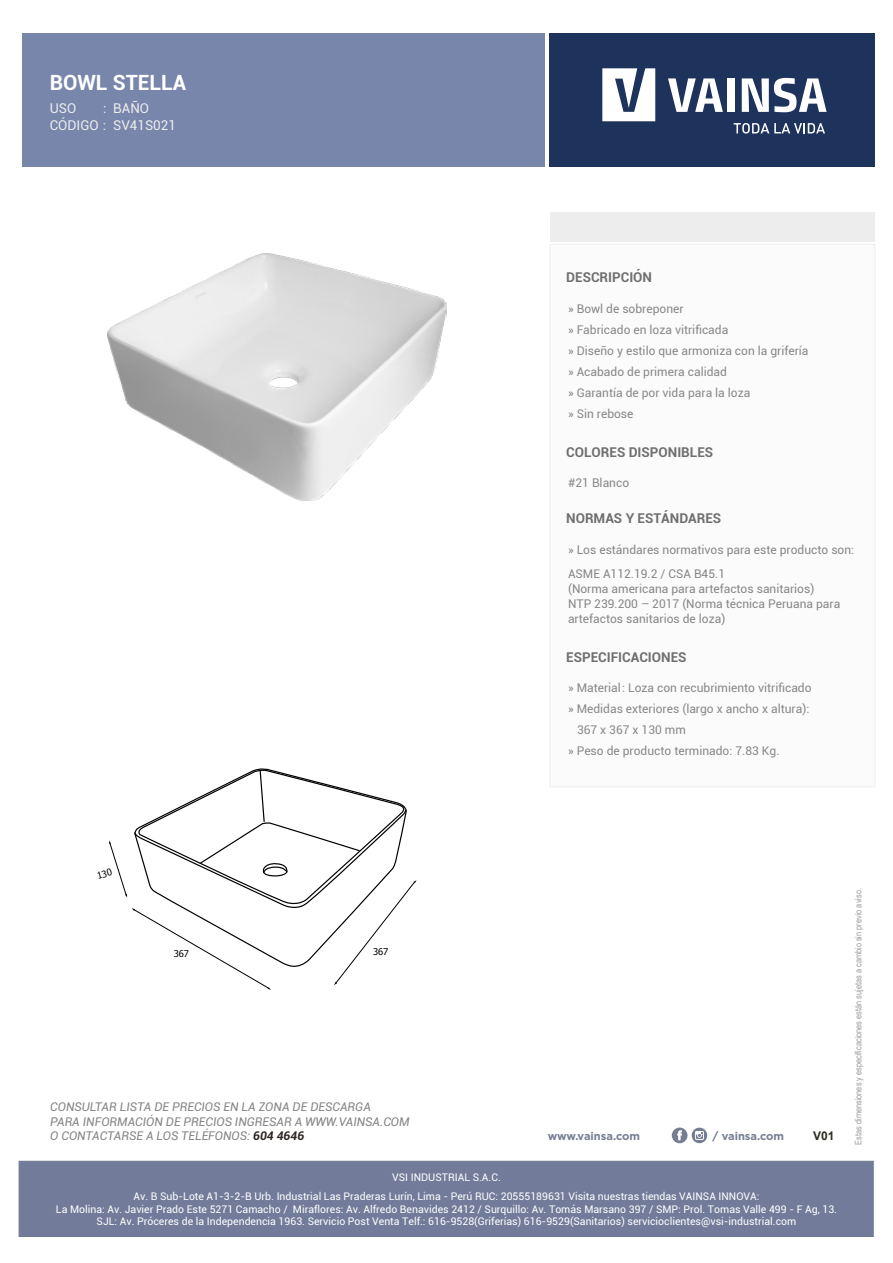
<style>
.page{position:relative;width:893px;height:1263px;background:#fff}
.page>*{position:absolute;margin:0;border:0;box-sizing:border-box;transform-origin:0 0}
.t1{font:700 21px "Roboto";color:#fff}
.t2{font:700 13.5px "Roboto";color:#706f6f}
.t3{font:13.5px/16.5px "Roboto";color:#ececec}
.t4{font:12px/21px "Roboto";color:#888887}
.t5{font:12px/15px "Roboto";color:#878786}
.t6{font:italic 12px/14.4px "Roboto";color:#848483}
.t7{font:700 12px "Arial";color:#2e2d22}
.t8{font:700 11.1px "Gotham";color:#757e93}
.t9{font:10.5px/18.8px "Roboto";color:#fff;text-align:center}
.t10{font:9.3px "Tahoma";color:#000}
.t11{font:9px "Arial Narrow";color:#999ca0}
.s1{font-weight:700;color:#2d2725}
</style>
<div class="page">
<div style="left:22px;top:34px;width:522px;height:133px;background:#7886ac"></div>
<div style="left:550px;top:213px;width:325px;height:29px;background:#ededed"></div>
<div style="left:550px;top:244px;width:325px;height:543px;background:#fbfbfc"></div>
<div style="left:549px;top:34px;width:326px;height:133px;background:#1e335c"></div>
<svg style="left:602px;top:68px;width:54px;height:53px"></svg>
<svg style="left:668px;top:78px;width:55px;height:34px"></svg>
<div style="left:727px;top:78px;width:8px;height:34px;background:#fff"></div>
<svg style="left:742px;top:78px;width:85px;height:34px"></svg>
<svg style="left:734px;top:123px;width:91px;height:11px"></svg>
<svg style="left:672px;top:1127px;width:35px;height:16px"></svg>
<div style="left:19px;top:1161px;width:854px;height:75px;background:#727c9a"></div>
<img style="left:107px;top:254px;width:339px;height:246px">
<svg style="left:109px;top:769px;width:308px;height:221px"></svg>
<h1 class="t1" style="left:50px;top:68px;width:138px">BOWL STELLA</h1>
<p class="t3" style="left:50px;top:100px;width:128px;text-indent:53px">: BAÑO<br>CÓDIGO : SV41S021</p>
<p class="t3" style="left:50px;top:100px;width:28px">USO</p>
<p class="t2" style="left:566px;top:268px;width:87px">DESCRIPCIÓN</p>
<p class="t4" style="left:568px;top:298px;width:242px">» Bowl de sobreponer<br>» Fabricado en loza vitrificada<br>» Diseño y estilo que armoniza con la grifería » Acabado de primera calidad<br>» Garantía de por vida para la loza<br>» Sin rebose</p>
<p class="t2" style="left:566px;top:442px;width:149px">COLORES DISPONIBLES</p>
<p class="t4" style="left:568px;top:472px;width:63px">#21 Blanco</p>
<p class="t2" style="left:566px;top:509px;width:157px">NORMAS Y ESTÁNDARES</p>
<p class="t5" style="left:568px;top:537px;width:288px;line-height:24px">» Los estándares normativos para este producto son:<br>ASME A112.19.2 / CSA B45.1</p>
<p class="t5" style="left:568px;top:581px;width:274px">(Norma americana para artefactos sanitarios)<br>NTP 239.200 – 2017 (Norma técnica Peruana para artefactos sanitarios de loza)</p>
<p class="t2" style="left:566px;top:647px;width:122px">ESPECIFICACIONES</p>
<p class="t4" style="left:568px;top:677px;width:245px">» Material : Loza con recubrimiento vitrificado</p>
<p class="t4" style="left:568px;top:698px;width:243px">» Medidas exteriores (largo x ancho x altura):</p>
<p class="t4" style="left:577px;top:719px;width:110px">367 x 367 x 130 mm</p>
<p class="t4" style="left:568px;top:740px;width:213px">» Peso de producto terminado: 7.83 Kg.</p>
<p class="t10" style="left:174px;top:948px;width:17px">367</p>
<p class="t10" style="left:373px;top:946px;width:17px">367</p>
<p class="t6" style="left:50px;top:1099px;width:361px">CONSULTAR LISTA DE PRECIOS EN LA ZONA DE DESCARGA<br>PARA INFORMACIÓN DE PRECIOS INGRESAR A WWW.VAINSA.COM<br>O CONTACTARSE A LOS TELÉFONOS: <span class="s1">604 4646</span></p>
<p class="t8" style="left:548px;top:1128px;width:94px">www.vainsa.com</p>
<p class="t8" style="left:712px;top:1128px;width:73px">/ vainsa.com</p>
<p class="t9" style="left:134px;top:1168px;width:627px">VSI INDUSTRIAL S.A.C.<br>Av. B Sub-Lote A1-3-2-B Urb. Industrial Las Praderas Lurín, Lima - Perú RUC: 20555189631 Visita nuestras tiendas VAINSA INNOVA:</p>
<p class="t9" style="left:56px;top:1202px;width:783px;line-height:12.6px">La Molina: Av. Javier Prado Este 5271 Camacho / Miraflores: Av. Alfredo Benavides 2412 / Surquillo: Av. Tomás Marsano 397 / SMP: Prol. Tomas Valle 499 - F Ag, 13.<br>SJL: Av. Próceres de la Independencia 1963. Servicio Post Venta Telf.: 616-9528(Griferías) 616-9529(Sanitarios) servicioclientes@vsi-industrial.com</p>
<p class="t7" style="left:813px;top:1128px;width:23px">V01</p>
<p class="t11" style="left:852px;top:1145px;width:258px;rotate:-90deg">Estas dimensiones y especificaciones están sujetas a cambio sin previo aviso.</p>
</div>
